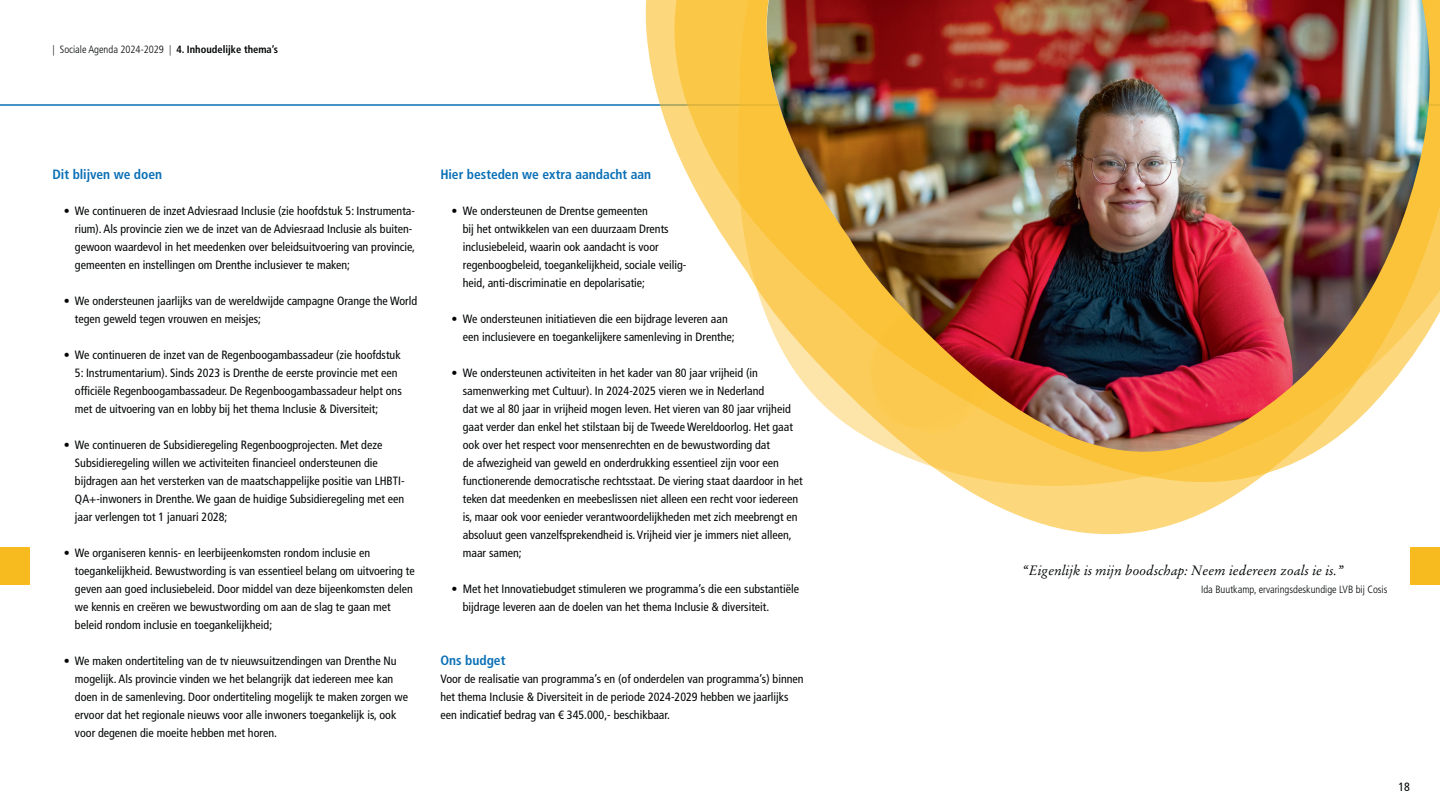
<style>
.page{position:relative;width:1440px;height:810px;background:#fff}
.page>*{position:absolute;margin:0;border:0;box-sizing:border-box;transform-origin:0 0}
.t1{font:700 condensed 13.5px "Frutiger LT Std";color:#0b70b6}
.t2{font:italic 13.5px "Stempel Garamond LT Std";color:#020405}
.t3{font:condensed 12px/18px "Frutiger LT Std";color:#020405}
.t4{font:300 condensed 10.5px "Frutiger LT Std";color:#020405}
.s1{font-weight:700}
</style>
<div class="page">
<hr style="left:0;top:104px;width:1440px;height:2px;background:#0b70b6">
<svg style="left:646px;top:0;width:794px;height:534px"></svg>
<img style="left:766px;top:0;width:665px;height:452px">
<div style="left:1410px;top:548px;width:30px;height:37px;background:#f7bb20"></div>
<div style="left:0;top:548px;width:30px;height:37px;background:#f7bb20"></div>
<p class="t4" style="left:52px;top:43px;width:227px">| Sociale Agenda 2024-2029 | <span class="s1">4. Inhoudelijke thema’s</span></p>
<p class="t1" style="left:52px;top:166px;width:111px">Dit blijven we doen</p>
<p class="t3" style="left:75px;top:201px;width:342px;text-indent:-11px">• We continueren de inzet Adviesraad Inclusie (zie hoofdstuk 5: Instrumenta&shy;rium). Als provincie zien we de inzet van de Adviesraad Inclusie als buiten&shy;gewoon waardevol in het meedenken over beleidsuitvoering van provincie, gemeenten en instellingen om Drenthe inclusiever te maken;</p>
<p class="t3" style="left:75px;top:291px;width:344px;text-indent:-11px">• We ondersteunen jaarlijks van de wereldwijde campagne Orange the World tegen geweld tegen vrouwen en meisjes;</p>
<p class="t3" style="left:75px;top:345px;width:328px;text-indent:-11px">• We continueren de inzet van de Regenboogambassadeur (zie hoofdstuk 5: Instrumentarium). Sinds 2023 is Drenthe de eerste provincie met een officiële Regenboogambassadeur. De Regenboogambassadeur helpt ons met de uitvoering van en lobby bij het thema Inclusie &amp; Diversiteit;</p>
<p class="t3" style="left:75px;top:435px;width:331px;text-indent:-11px">• We continueren de Subsidieregeling Regenboogprojecten. Met deze Subsidieregeling willen we activiteiten financieel ondersteunen die bijdragen aan het versterken van de maatschappelijke positie van LHBTI-QA+-inwoners in Drenthe. We gaan de huidige Subsidieregeling met een jaar verlengen tot 1 januari 2028;</p>
<p class="t3" style="left:75px;top:543px;width:341px;text-indent:-11px">• We organiseren kennis- en leerbijeenkomsten rondom inclusie en toegankelijkheid. Bewustwording is van essentieel belang om uitvoering te geven aan goed inclusiebeleid. Door middel van deze bijeenkomsten delen we kennis en creëren we bewustwording om aan de slag te gaan met beleid rondom inclusie en toegankelijkheid;</p>
<p class="t3" style="left:75px;top:651px;width:335px;text-indent:-11px">• We maken ondertiteling van de tv nieuwsuitzendingen van Drenthe Nu mogelijk. Als provincie vinden we het belangrijk dat iedereen mee kan doen in de samenleving. Door ondertiteling mogelijk te maken zorgen we ervoor dat het regionale nieuws voor alle inwoners toegankelijk is, ook voor degenen die moeite hebben met horen.</p>
<p class="t1" style="left:440px;top:166px;width:212px">Hier besteden we extra aandacht aan</p>
<p class="t3" style="left:463px;top:201px;width:225px;text-indent:-11px">• We ondersteunen de Drentse gemeenten<br>bij het ontwikkelen van een duurzaam Drents inclusiebeleid, waarin ook aandacht is voor regenboogbeleid, toegankelijkheid, sociale veilig&shy;heid, anti-discriminatie en depolarisatie;</p>
<p class="t3" style="left:463px;top:309px;width:273px;text-indent:-11px">• We ondersteunen initiatieven die een bijdrage leveren aan een inclusievere en toegankelijkere samenleving in Drenthe;</p>
<p class="t3" style="left:463px;top:363px;width:341px;text-indent:-11px">• We ondersteunen activiteiten in het kader van 80 jaar vrijheid (in samenwerking met Cultuur). In 2024-2025 vieren we in Nederland<br>dat we al 80 jaar in vrijheid mogen leven. Het vieren van 80 jaar vrijheid gaat verder dan enkel het stilstaan bij de Tweede Wereldoorlog. Het gaat ook over het respect voor mensenrechten en de bewustwording dat<br>de afwezigheid van geweld en onderdrukking essentieel zijn voor een functionerende democratische rechtsstaat. De viering staat daardoor in het teken dat meedenken en meebeslissen niet alleen een recht voor iedereen is, maar ook voor eenieder verantwoordelijkheden met zich meebrengt en absoluut geen vanzelfsprekendheid is. Vrijheid vier je immers niet alleen, maar samen;</p>
<p class="t3" style="left:463px;top:579px;width:338px;text-indent:-11px">• Met het Innovatiebudget stimuleren we programma’s die een substantiële bijdrage leveren aan de doelen van het thema Inclusie &amp; diversiteit.</p>
<p class="t1" style="left:440px;top:652px;width:67px">Ons budget</p>
<p class="t3" style="left:440px;top:669px;width:365px">Voor de realisatie van programma’s en (of onderdelen van programma’s) binnen het thema Inclusie &amp; Diversiteit in de periode 2024-2029 hebben we jaarlijks een indicatief bedrag van € 345.000,- beschikbaar.</p>
<p class="t2" style="left:1022px;top:562px;width:323px">“Eigenlijk is mijn boodschap: Neem iedereen zoals ie is.”</p>
<p class="t4" style="left:1201px;top:583px;width:188px">Ida Buutkamp, ervaringsdeskundige LVB bij Cosis</p>
<p class="t3" style="left:1398px;top:777px;width:13px">18</p>
</div>
